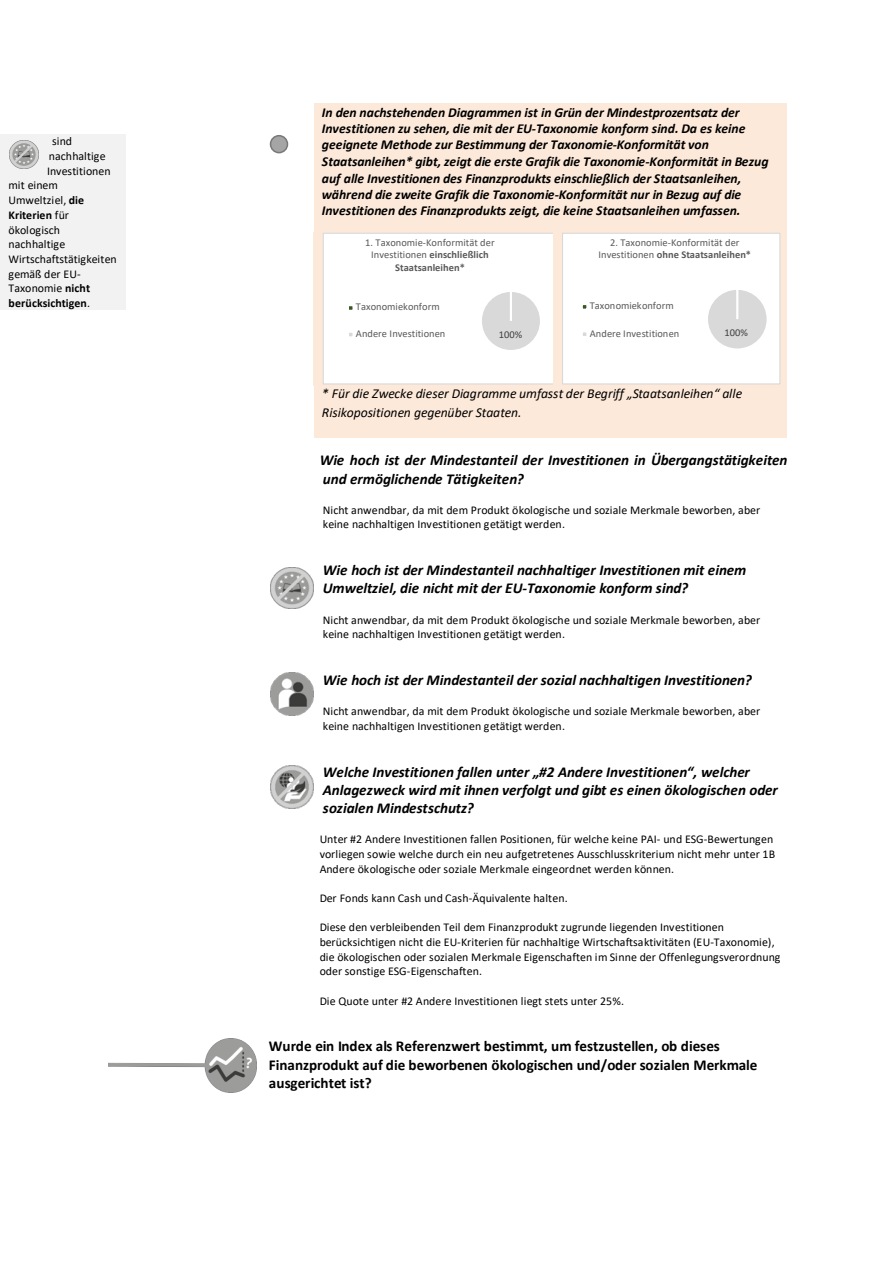
<style>
.page{position:relative;width:893px;height:1263px;background:#fff}
.page>*{position:absolute;margin:0;border:0;box-sizing:border-box;transform-origin:0 0}
.t1{font:italic 700 15.15px/18.3px "Calibri";letter-spacing:-.005em;color:#000}
.t2{font:700 15.15px/18.3px "Calibri";letter-spacing:-.005em;color:#000}
.t3{font:italic 700 13.65px/16.5px "Calibri";color:#000}
.t4{font:italic 13.65px/19px "Calibri";color:#000}
.t5{font:11.85px/14.7px "Calibri";letter-spacing:.005em;color:#000}
.t6{font:700 11.85px "Calibri";letter-spacing:.005em;color:#000}
.t7{font:10.5px/12.8px "Calibri";letter-spacing:.005em;color:#595959;text-align:center}
.t8{font:10.5px "Calibri";letter-spacing:.005em;color:#404040}
.s1{font-weight:700}
.s2{font-weight:400}
</style>
<div class="page">
<div style="left:314px;top:104px;width:472px;height:128px;background:#fde9d9"></div>
<div style="left:314px;top:232px;width:239px;height:153px;background:#fde9d9"></div>
<div style="left:553px;top:232px;width:233px;height:153px;background:#fde9d9"></div>
<div style="left:314px;top:385px;width:472px;height:53px;background:#fde9d9"></div>
<div style="left:1px;top:134px;width:125px;height:176px;background:#f2f2f2"></div>
<svg style="left:323px;top:233px;width:230px;height:151px;background:#fbfbfb"></svg>
<div style="left:562px;top:233px;width:218px;height:151px;background:#fff"></div>
<svg style="left:708px;top:290px;width:59px;height:59px"></svg>
<div style="left:581px;top:303px;width:8px;height:8px;border:2px solid #fff"></div>
<div style="left:581px;top:330px;width:8px;height:8px;border:2px solid #fff"></div>
<div style="left:562px;top:233px;width:218px;height:151px;border:1px solid #d9d9d9"></div>
<div style="left:271px;top:136px;width:16px;height:17px;background:#a5a5a5;border-radius:50%"></div>
<div style="left:270px;top:135px;width:18px;height:18px;border:2px solid #787878;border-radius:50%"></div>
<img style="left:270px;top:567px;width:43px;height:42px">
<img style="left:270px;top:673px;width:43px;height:42px">
<img style="left:270px;top:765px;width:43px;height:43px">
<img style="left:108px;top:1038px;width:149px;height:54px">
<img style="left:10px;top:141px;width:29px;height:28px">
<p class="t5" style="left:52px;top:134px;width:21px">sind</p>
<p class="t5" style="left:49px;top:149px;width:58px">nachhaltige</p>
<p class="t5" style="left:47px;top:164px;width:65px">Investitionen</p>
<p class="t5" style="left:9px;top:178px;width:51px">mit einem</p>
<p class="t5" style="left:9px;top:193px;width:77px">Umweltziel, <span class="s1">die</span></p>
<p class="t6" style="left:9px;top:208px;width:62px">Kriterien <span class="s2">für</span></p>
<p class="t5" style="left:9px;top:222px;width:53px">ökologisch</p>
<p class="t5" style="left:9px;top:237px;width:58px">nachhaltige</p>
<p class="t5" style="left:9px;top:251px;width:110px">Wirtschaftstätigkeiten</p>
<p class="t5" style="left:9px;top:266px;width:74px">gemäß der EU-</p>
<p class="t5" style="left:9px;top:281px;width:83px">Taxonomie <span class="s1">nicht</span></p>
<p class="t6" style="left:9px;top:295px;width:83px">berücksichtigen<span class="s2">.</span></p>
<p class="t3" style="left:322px;top:104px;width:448px">In den nachstehenden Diagrammen ist in Grün der Mindestprozentsatz der Investitionen zu sehen, die mit der EU-Taxonomie konform sind. Da es keine geeignete Methode zur Bestimmung der Taxonomie-Konformität von Staatsanleihen* gibt, zeigt die erste Grafik die Taxonomie-Konformität in Bezug auf alle Investitionen des Finanzprodukts einschließlich der Staatsanleihen, während die zweite Grafik die Taxonomie-Konformität nur in Bezug auf die Investitionen des Finanzprodukts zeigt, die keine Staatsanleihen umfassen.</p>
<p class="t7" style="left:365px;top:236px;width:131px">1. Taxonomie-Konformität der<br>Investitionen <span class="s1">einschließlich<br>Staatsanleihen*</span></p>
<p class="t7" style="left:356px;top:300px;width:85px">Taxonomiekonform</p>
<p class="t7" style="left:356px;top:327px;width:91px">Andere Investitionen</p>
<p class="t8" style="left:724px;top:326px;width:25px">100%</p>
<p class="t7" style="left:598px;top:236px;width:154px">2. Taxonomie-Konformität der<br>Investitionen <span class="s1">ohne Staatsanleihen*</span></p>
<p class="t7" style="left:590px;top:299px;width:85px">Taxonomiekonform</p>
<p class="t7" style="left:590px;top:327px;width:91px">Andere Investitionen</p>
<p class="t8" style="left:499px;top:328px;width:25px">100%</p>
<p class="t4" style="left:322px;top:384px;width:422px">* Für die Zwecke dieser Diagramme umfasst der Begriff „Staatsanleihen“ alle<br>Risikopositionen gegenüber Staaten.</p>
<p class="t1" style="left:320px;top:451px;width:469px">Wie hoch ist der Mindestanteil der Investitionen in Übergangstätigkeiten und ermöglichende Tätigkeiten?</p>
<p class="t5" style="left:323px;top:502px;width:439px">Nicht anwendbar, da mit dem Produkt ökologische und soziale Merkmale beworben, aber keine nachhaltigen Investitionen getätigt werden.</p>
<p class="t1" style="left:323px;top:561px;width:425px">Wie hoch ist der Mindestanteil nachhaltiger Investitionen mit einem<br>Umweltziel, die nicht mit der EU-Taxonomie konform sind?</p>
<p class="t5" style="left:323px;top:612px;width:439px">Nicht anwendbar, da mit dem Produkt ökologische und soziale Merkmale beworben, aber keine nachhaltigen Investitionen getätigt werden.</p>
<p class="t1" style="left:323px;top:671px;width:430px">Wie hoch ist der Mindestanteil der sozial nachhaltigen Investitionen?</p>
<p class="t5" style="left:323px;top:704px;width:439px">Nicht anwendbar, da mit dem Produkt ökologische und soziale Merkmale beworben, aber keine nachhaltigen Investitionen getätigt werden.</p>
<p class="t1" style="left:323px;top:762px;width:456px">Welche Investitionen fallen unter „#2 Andere Investitionen“, welcher<br>Anlagezweck wird mit ihnen verfolgt und gibt es einen ökologischen oder sozialen Mindestschutz?</p>
<p class="t5" style="left:320px;top:832px;width:457px">Unter #2 Andere Investitionen fallen Positionen, für welche keine PAI- und ESG-Bewertungen vorliegen sowie welche durch ein neu aufgetretenes Ausschlusskriterium nicht mehr unter 1B<br>Andere ökologische oder soziale Merkmale eingeordnet werden können.</p>
<p class="t5" style="left:320px;top:890px;width:250px">Der Fonds kann Cash und Cash-Äquivalente halten.</p>
<p class="t5" style="left:320px;top:920px;width:462px">Diese den verbleibenden Teil dem Finanzprodukt zugrunde liegenden Investitionen berücksichtigen nicht die EU-Kriterien für nachhaltige Wirtschaftsaktivitäten (EU-Taxonomie), die ökologischen oder sozialen Merkmale Eigenschaften im Sinne der Offenlegungsverordnung oder sonstige ESG-Eigenschaften.</p>
<p class="t5" style="left:320px;top:993px;width:306px">Die Quote unter #2 Andere Investitionen liegt stets unter 25%.</p>
<p class="t2" style="left:269px;top:1037px;width:490px">Wurde ein Index als Referenzwert bestimmt, um festzustellen, ob dieses<br>Finanzprodukt auf die beworbenen ökologischen und/oder sozialen Merkmale ausgerichtet ist?</p>
</div>
